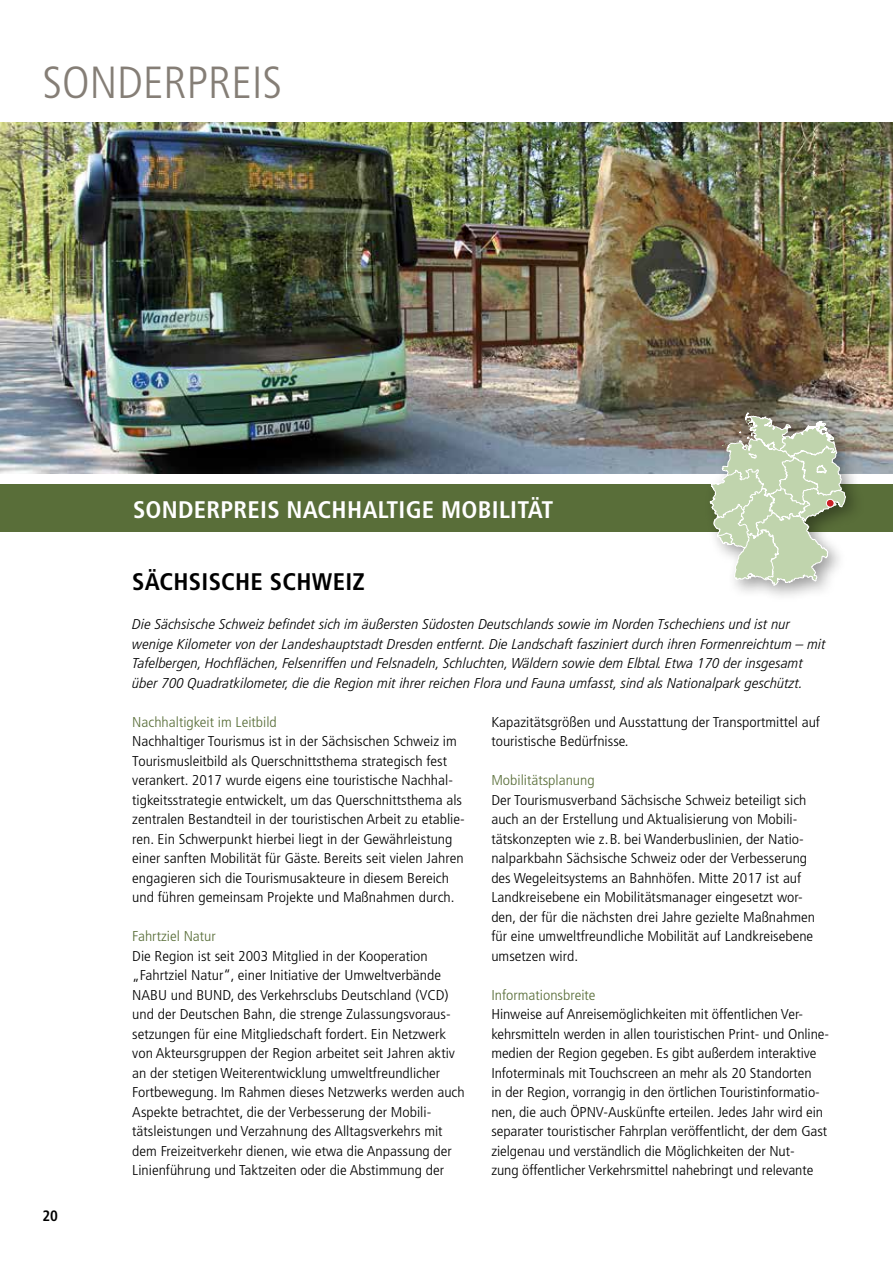
<style>
.page{position:relative;width:893px;height:1263px;background:#fff}
.page>*{position:absolute;margin:0;border:0;box-sizing:border-box;transform-origin:0 0}
.t1{font:300 condensed 45px "Frutiger LT Pro";color:#857e76}
.t2{font:700 condensed 24px "Frutiger LT Pro";letter-spacing:.01em;color:#fff}
.t3{font:700 condensed 24px "Frutiger LT Pro";letter-spacing:.01em;color:#000}
.t4{font:700 condensed 15px "Frutiger LT Pro";color:#000}
.t5{font:300 condensed 14.25px/19.5px "Frutiger LT Pro";color:#000;scale:1.1 1}
.t6{font:italic 300 condensed 14.25px/19.5px "Frutiger LT Pro";color:#000;scale:1.1 1}
.t7{font:300 condensed 14.25px "Frutiger LT Pro";color:#596e39;scale:1.1 1}
</style>
<div class="page">
<div style="left:0;top:484px;width:893px;height:48px;background:#596e39"></div>
<img style="left:0;top:122px;width:893px;height:351px">
<div style="left:703px;top:407px;width:162px;height:197px;background:#000;opacity:.4"></div>
<svg style="left:710px;top:413px;width:136px;height:173px;background:#bdc8af"></svg>
<div style="left:826px;top:499px;width:8px;height:8px;background:#cb2026;border-radius:50%"></div>
<div style="left:826px;top:499px;width:8px;height:8px;border:1px solid #fff;border-radius:50%"></div>
<h1 class="t1" style="left:43px;top:56px;width:241px">SONDERPREIS</h1>
<h2 class="t2" style="left:133px;top:495px;width:422px">SONDERPREIS NACHHALTIGE MOBILITÄT</h2>
<h2 class="t3" style="left:132px;top:568px;width:234px">SÄCHSISCHE SCHWEIZ</h2>
<p class="t6" style="left:132px;top:615px;width:632px">Die Sächsische Schweiz befndet sich im äußersten Südosten Deutschlands sowie im Norden Tschechiens und ist nur wenige Kilometer von der Landeshauptstadt Dresden entfernt. Die Landschaft fasziniert durch ihren Formenreichtum – mit Tafelbergen, Hochfächen, Felsenriffen und Felsnadeln, Schluchten, Wäldern sowie dem Elbtal. Etwa 170 der insgesamt über 700 Quadratkilometer, die die Region mit ihrer reichen Flora und Fauna umfasst, sind als Nationalpark geschützt.</p>
<p class="t7" style="left:132px;top:714px;width:133px">Nachhaltigkeit im Leitbild</p>
<p class="t5" style="left:491px;top:712px;width:300px">Kapazitätsgrößen und Ausstattung der Transportmittel auf</p>
<p class="t5" style="left:132px;top:732px;width:297px">Nachhaltiger Tourismus ist in der Sächsischen Schweiz im</p>
<p class="t5" style="left:491px;top:732px;width:126px">touristische Bedürfnisse.</p>
<p class="t5" style="left:132px;top:751px;width:293px">Tourismusleitbild als Querschnittsthema strategisch fest verankert. 2017 wurde eigens eine touristische Nachhal-</p>
<p class="t7" style="left:491px;top:772px;width:95px">Mobilitätsplanung</p>
<p class="t5" style="left:132px;top:790px;width:301px">tigkeitsstrategie entwickelt, um das Querschnittsthema als</p>
<p class="t5" style="left:491px;top:790px;width:288px">Der Tourismusverband Sächsische Schweiz beteiligt sich</p>
<p class="t5" style="left:132px;top:810px;width:304px">zentralen Bestandteil in der touristischen Arbeit zu etablie-</p>
<p class="t5" style="left:491px;top:810px;width:280px">auch an der Erstellung und Aktualisierung von Mobili-</p>
<p class="t5" style="left:132px;top:829px;width:293px">ren. Ein Schwerpunkt hierbei liegt in der Gewährleistung</p>
<p class="t5" style="left:491px;top:829px;width:286px">tätskonzepten wie z.B. bei Wanderbuslinien, der Natio-</p>
<p class="t5" style="left:132px;top:849px;width:303px">einer sanften Mobilität für Gäste. Bereits seit vielen Jahren</p>
<p class="t5" style="left:491px;top:849px;width:289px">nalparkbahn Sächsische Schweiz oder der Verbesserung</p>
<p class="t5" style="left:132px;top:868px;width:289px">engagieren sich die Tourismusakteure in diesem Bereich</p>
<p class="t5" style="left:491px;top:868px;width:283px">des Wegeleitsystems an Bahnhöfen. Mitte 2017 ist auf</p>
<p class="t5" style="left:132px;top:888px;width:294px">und führen gemeinsam Projekte und Maßnahmen durch.</p>
<p class="t5" style="left:491px;top:888px;width:296px">Landkreisebene ein Mobilitätsmanager eingesetzt wor&shy;den, der für die nächsten drei Jahre gezielte Maßnahmen</p>
<p class="t7" style="left:132px;top:928px;width:77px">Fahrtziel Natur</p>
<p class="t5" style="left:491px;top:927px;width:294px">für eine umweltfreundliche Mobilität auf Landkreisebene</p>
<p class="t5" style="left:132px;top:946px;width:270px">Die Region ist seit 2003 Mitglied in der Kooperation</p>
<p class="t5" style="left:491px;top:946px;width:80px">umsetzen wird.</p>
<p class="t5" style="left:132px;top:966px;width:289px">„Fahrtziel Natur“, einer Initiative der Umweltverbände<br>NABU und BUND, des Verkehrsclubs Deutschland (VCD)</p>
<p class="t7" style="left:491px;top:987px;width:96px">Informationsbreite</p>
<p class="t4" style="left:43px;top:1207px;width:17px">20</p>
<p class="t5" style="left:132px;top:1005px;width:291px">und der Deutschen Bahn, die strenge Zulassungsvoraus-</p>
<p class="t5" style="left:491px;top:1005px;width:285px">Hinweise auf Anreisemöglichkeiten mit öffentlichen Ver-</p>
<p class="t5" style="left:132px;top:1024px;width:287px">setzungen für eine Mitgliedschaft fordert. Ein Netzwerk</p>
<p class="t5" style="left:491px;top:1024px;width:309px">kehrsmitteln werden in allen touristischen Print- und Online-</p>
<p class="t5" style="left:132px;top:1044px;width:295px">von Akteursgruppen der Region arbeitet seit Jahren aktiv</p>
<p class="t5" style="left:491px;top:1044px;width:297px">medien der Region gegeben. Es gibt außerdem interaktive</p>
<p class="t5" style="left:132px;top:1063px;width:282px">an der stetigen Weiterentwicklung umweltfreundlicher</p>
<p class="t5" style="left:491px;top:1063px;width:293px">Infoterminals mit Touchscreen an mehr als 20 Standorten</p>
<p class="t5" style="left:132px;top:1083px;width:304px">Fortbewegung. Im Rahmen dieses Netzwerks werden auch</p>
<p class="t5" style="left:491px;top:1083px;width:300px">in der Region, vorrangig in den örtlichen Touristinformatio-</p>
<p class="t5" style="left:132px;top:1102px;width:273px">Aspekte betrachtet, die der Verbesserung der Mobili-</p>
<p class="t5" style="left:491px;top:1102px;width:303px">nen, die auch ÖPNV-Auskünfte erteilen. Jedes Jahr wird ein</p>
<p class="t5" style="left:132px;top:1122px;width:284px">tätsleistungen und Verzahnung des Alltagsverkehrs mit</p>
<p class="t5" style="left:491px;top:1122px;width:307px">separater touristischer Fahrplan veröffentlicht, der dem Gast</p>
<p class="t5" style="left:132px;top:1141px;width:292px">dem Freizeitverkehr dienen, wie etwa die Anpassung der</p>
<p class="t5" style="left:491px;top:1141px;width:277px">zielgenau und verständlich die Möglichkeiten der Nut-</p>
<p class="t5" style="left:132px;top:1161px;width:285px">Linienführung und Taktzeiten oder die Abstimmung der</p>
<p class="t5" style="left:491px;top:1161px;width:294px">zung öffentlicher Verkehrsmittel nahebringt und relevante</p>
</div>
